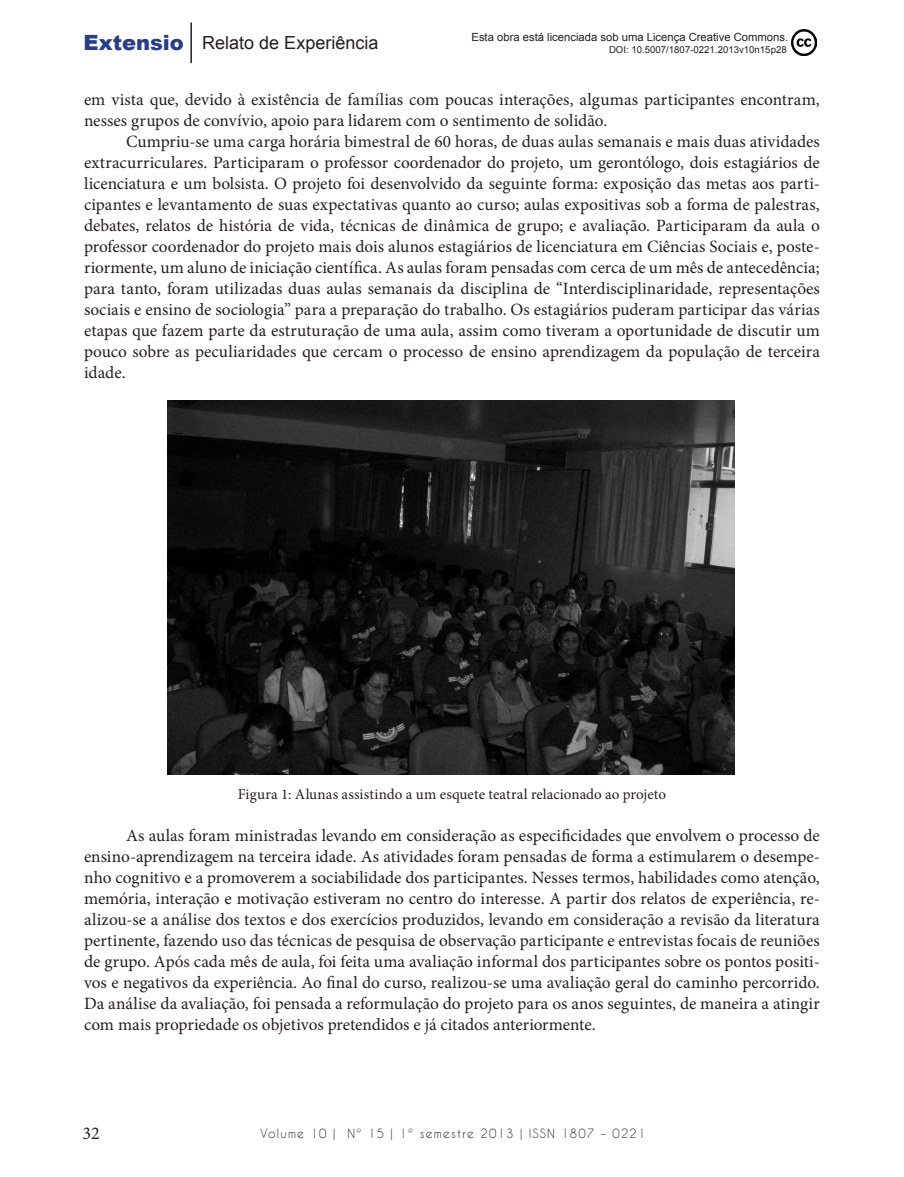
<style>
.page{position:relative;width:904px;height:1177px;background:#fff}
.page>*{position:absolute;margin:0;border:0;box-sizing:border-box;transform-origin:0 0}
.t1{font:18px "Arial";color:#231f20}
.t2{font:18px "Minion Pro";color:#231f20}
.corpo_de_texto{font:17.25px/21px "Minion Pro";letter-spacing:-.005em;color:#231f20;text-align:justify}
.rodapé{font:15px "Minion Pro";color:#231f20}
.t3{font:12px "Caviar Dreams";letter-spacing:.1em;color:#231f20}
.t4{font:11.25px "Arial";color:#231f20}
.t5{font:9.6px "Arial";color:#231f20}
.s1{font-weight:900;font-size:21px;color:#253f8e}
</style>
<div class="page">
<hr style="left:190px;top:22px;width:2px;height:41px;background:#231f20">
<img style="left:791px;top:30px;width:25px;height:26px">
<img style="left:167px;top:400px;width:567px;height:374px">
<p class="t4" style="left:471px;top:29px;width:318px">Esta obra está licenciada sob uma Licença Creative Commons.</p>
<p class="t5" style="left:608px;top:43px;width:179px">DOI: 10.5007/1807-0221.2013v10n15p28</p>
<p class="corpo_de_texto" style="left:84px;top:89px;width:736px">em vista que, devido à existência de famílias com poucas interações, algumas participantes encontram, nesses grupos de convívio, apoio para lidarem com o sentimento de solidão.</p>
<p class="corpo_de_texto" style="left:84px;top:131px;width:737px;text-indent:42px">Cumpriu-se uma carga horária bimestral de 60 horas, de duas aulas semanais e mais duas atividades extracurriculares. Participaram o professor coordenador do projeto, um gerontólogo, dois estagiários de licenciatura e um bolsista. O projeto foi desenvolvido da seguinte forma: exposição das metas aos parti&shy;cipantes e levantamento de suas expectativas quanto ao curso; aulas expositivas sob a forma de palestras, debates, relatos de história de vida, técnicas de dinâmica de grupo; e avaliação. Participaram da aula o professor coordenador do projeto mais dois alunos estagiários de licenciatura em Ciências Sociais e, poste&shy;riormente, um aluno de iniciação científica. As aulas foram pensadas com cerca de um mês de antecedência; para tanto, foram utilizadas duas aulas semanais da disciplina de “Interdisciplinaridade, representações sociais e ensino de sociologia” para a preparação do trabalho. Os estagiários puderam participar das várias etapas que fazem parte da estruturação de uma aula, assim como tiveram a oportunidade de discutir um pouco sobre as peculiaridades que cercam o processo de ensino aprendizagem da população de terceira idade.</p>
<p class="t1" style="left:83px;top:30px;width:296px"><span class="s1">Extensio</span> Relato de Experiência</p>
<p class="rodapé" style="left:238px;top:783px;width:429px">Figura 1: Alunas assistindo a um esquete teatral relacionado ao projeto</p>
<p class="corpo_de_texto" style="left:84px;top:824px;width:737px;text-indent:42px">As aulas foram ministradas levando em consideração as especificidades que envolvem o processo de ensino-aprendizagem na terceira idade. As atividades foram pensadas de forma a estimularem o desempe&shy;nho cognitivo e a promoverem a sociabilidade dos participantes. Nesses termos, habilidades como atenção, memória, interação e motivação estiveram no centro do interesse. A partir dos relatos de experiência, re&shy;alizou-se a análise dos textos e dos exercícios produzidos, levando em consideração a revisão da literatura pertinente, fazendo uso das técnicas de pesquisa de observação participante e entrevistas focais de reuniões de grupo. Após cada mês de aula, foi feita uma avaliação informal dos participantes sobre os pontos positi&shy;vos e negativos da experiência. Ao final do curso, realizou-se uma avaliação geral do caminho percorrido.<br>Da análise da avaliação, foi pensada a reformulação do projeto para os anos seguintes, de maneira a atingir com mais propriedade os objetivos pretendidos e já citados anteriormente.</p>
<p class="t2" style="left:82px;top:1120px;width:19px">32</p>
<p class="t3" style="left:260px;top:1126px;width:387px">Volume 10 | Nº 15 | 1º semestre 2013 | ISSN 1807 – 0221</p>
</div>
